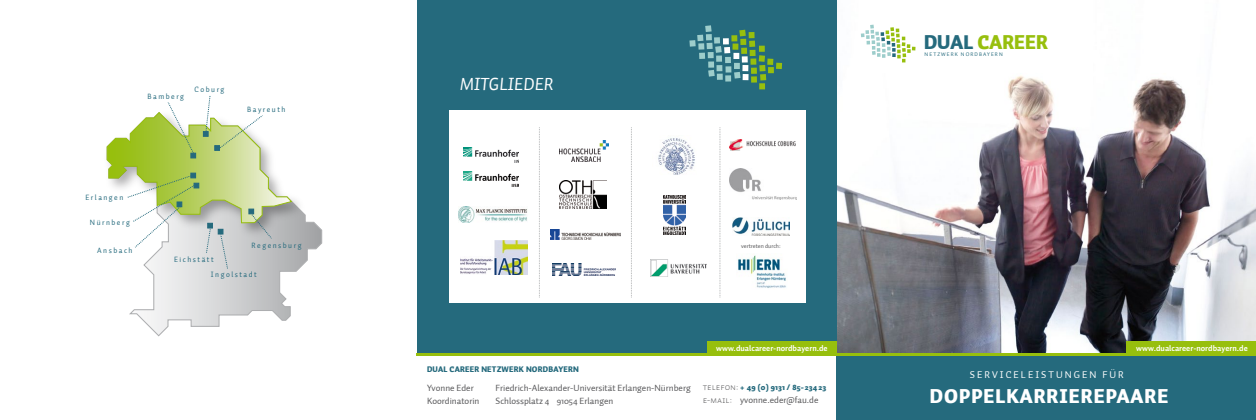
<style>
.page{position:relative;width:1256px;height:420px;background:#fff}
.page>*{position:absolute;margin:0;border:0;box-sizing:border-box;transform-origin:0 0}
.t1{font:19.8px "Auto 1 Black LF";letter-spacing:.05em;color:#fff}
.t2{font:19.7px "Auto 1 Black LF";color:#97bf0d}
.t3{font:17.9px "Auto 1 Italic LF";letter-spacing:.005em;color:#fff}
.t4{font:10px "Auto 1";letter-spacing:.2em;color:#fff}
.t5{font:9.2px/12.9px "Auto 1";color:#58585a}
.t6{font:700 8.3px "Auto 1";color:#fff}
.t7{font:900 8px "Auto 1";letter-spacing:.025em;color:#256a7d}
.t8{font:7.9px "Auto 1";letter-spacing:.2em;color:#256a7d;scale:.95 1}
.t9{font:6px "Auto 1";color:#58585a}
.t10{font:5.3px "Auto 1";letter-spacing:.2em;color:#256a7d}
.s1{color:#256a7d}
.s2{font-family:"Auto 1 Light Sm Cp";font-weight:400;font-size:9.2px;color:#58585a}
.s3{font-family:"Auto 1 Light Sm Cp"}
</style>
<div class="page">
<img style="left:836px;top:0;width:420px;height:352px">
<div style="left:417px;top:0;width:419px;height:354px;background:#256a7d"></div>
<div style="left:449px;top:110px;width:356px;height:192px;background:#fff"></div>
<svg style="left:631px;top:127px;width:1px;height:170px"></svg>
<svg style="left:539px;top:127px;width:1px;height:170px"></svg>
<svg style="left:720px;top:127px;width:1px;height:170px"></svg>
<svg style="left:129px;top:221px;width:194px;height:116px"></svg>
<img style="left:293px;top:199px;width:18px;height:43px">
<svg style="left:106px;top:96px;width:187px;height:173px"></svg>
<div style="left:836px;top:355px;width:420px;height:65px;background:#256a7d"></div>
<hr style="left:417px;top:352px;width:839px;height:3px;background:#97bf0d">
<div style="left:1127px;top:340px;width:129px;height:15px;background:#97bf0d"></div>
<div style="left:707px;top:340px;width:129px;height:15px;background:#97bf0d"></div>
<svg style="left:861px;top:25px;width:54px;height:37px"></svg>
<svg style="left:689px;top:25px;width:93px;height:64px"></svg>
<img style="left:658px;top:138px;width:37px;height:37px">
<img style="left:664px;top:196px;width:21px;height:38px">
<img style="left:463px;top:147px;width:56px;height:15px">
<img style="left:729px;top:139px;width:66px;height:12px">
<img style="left:459px;top:206px;width:68px;height:16px">
<img style="left:553px;top:263px;width:62px;height:12px">
<img style="left:729px;top:168px;width:68px;height:31px">
<img style="left:550px;top:229px;width:70px;height:10px">
<img style="left:559px;top:140px;width:49px;height:22px">
<img style="left:651px;top:259px;width:55px;height:18px">
<img style="left:463px;top:171px;width:56px;height:16px">
<img style="left:737px;top:255px;width:49px;height:33px">
<img style="left:732px;top:217px;width:57px;height:19px">
<img style="left:559px;top:180px;width:48px;height:28px">
<img style="left:460px;top:240px;width:68px;height:34px">
<p class="t8" style="left:148px;top:91px;width:40px">Bamberg</p>
<p class="t8" style="left:195px;top:84px;width:33px">Coburg</p>
<p class="t8" style="left:247px;top:104px;width:42px">Bayreuth</p>
<p class="t8" style="left:85px;top:192px;width:41px">Erlangen</p>
<p class="t8" style="left:90px;top:217px;width:43px">Nürnberg</p>
<p class="t8" style="left:97px;top:245px;width:39px">Ansbach</p>
<p class="t8" style="left:174px;top:254px;width:43px">Eichstätt</p>
<p class="t8" style="left:252px;top:240px;width:54px">Regensburg</p>
<p class="t8" style="left:211px;top:269px;width:50px">Ingolstadt</p>
<h3 class="t3" style="left:460px;top:73px;width:95px">MITGLIEDER</h3>
<h2 class="t2" style="left:924px;top:29px;width:125px"><span class="s1">DUAL</span> CAREER</h2>
<p class="t10" style="left:924px;top:51px;width:80px">NETZWERK NORDBAYERN</p>
<p class="t9" style="left:741px;top:242px;width:41px">vertreten durch:</p>
<p class="t7" style="left:427px;top:364px;width:153px">DUAL CAREER NETZWERK NORDBAYERN</p>
<p class="t5" style="left:427px;top:382px;width:54px">Yvonne Eder<br>Koordinatorin</p>
<p class="t5" style="left:495px;top:382px;width:197px">Friedrich-Alexander-Universität Erlangen-Nürnberg<br>Schlossplatz 4 91054 Erlangen</p>
<p class="t6" style="left:716px;top:343px;width:113px">www.dualcareer-nordbayern.de</p>
<p class="t6" style="left:1136px;top:343px;width:113px">www.dualcareer-nordbayern.de</p>
<h1 class="t1" style="left:930px;top:383px;width:240px">DOPPELKARRIEREPAARE</h1>
<p class="t4" style="left:970px;top:368px;width:155px">SERVICELEISTUNGEN FÜR</p>
<p class="t7" style="left:703px;top:382px;width:125px"><span class="s2">Telefon:</span> + 49 (0) 9131 / 85-23423</p>
<p class="t5" style="left:703px;top:393px;width:117px"><span class="s3">E-Mail:</span> yvonne.eder@fau.de</p>
</div>
